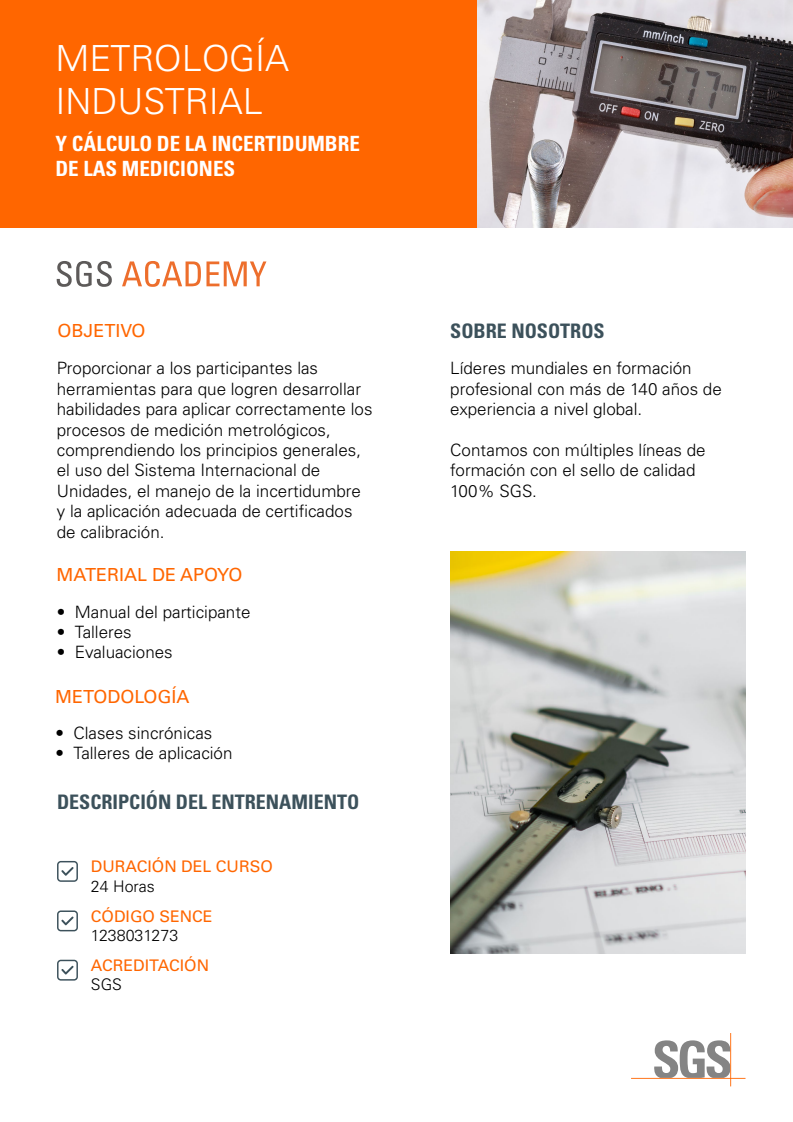
<style>
.page{position:relative;width:793px;height:1122px;background:#fff}
.page>*{position:absolute;margin:0;border:0;box-sizing:border-box;transform-origin:0 0}
.t1{font:300 36px/43.2px "Univers LT Std";color:#fff}
.t2{font:700 condensed 21px/25.2px "Univers";color:#fff}
.t3{font:700 condensed 20px "Univers";color:#3c515b}
.t4{font:18px "Univers LT Std";color:#f60}
.t5{font:300 17px/20.4px "Univers LT Std";color:#000}
.t6{font:16px "Univers LT Std";color:#f60}
.t7{font:300 16px "Univers LT Std";color:#000}
</style>
<div class="page">
<svg style="left:631px;top:1033px;width:115px;height:53px"></svg>
<img style="left:476px;top:1px;width:317px;height:227px">
<div style="left:0;top:0;width:476px;height:231px;background:#f60"></div>
<div style="left:0;top:228px;width:792px;height:34px;background:#fff"></div>
<svg style="left:57px;top:261px;width:55px;height:26px"></svg>
<svg style="left:122px;top:261px;width:144px;height:26px"></svg>
<svg style="left:57px;top:861px;width:21px;height:21px"></svg>
<svg style="left:57px;top:910px;width:21px;height:21px"></svg>
<svg style="left:57px;top:960px;width:21px;height:21px"></svg>
<img style="left:451px;top:551px;width:295px;height:402px">
<h1 class="t1" style="left:56px;top:36px;width:235px">METROLOGÍA<br>INDUSTRIAL</h1>
<p class="t2" style="left:56px;top:131px;width:306px">Y CÁLCULO DE LA INCERTIDUMBRE<br>DE LAS MEDICIONES</p>
<p class="t4" style="left:57px;top:320px;width:90px">OBJETIVO</p>
<p class="t5" style="left:57px;top:358px;width:317px">Proporcionar a los participantes las herramientas para que logren desarrollar habilidades para aplicar correctamente los procesos de medición metrológicos, comprendiendo los principios generales, el uso del Sistema Internacional de Unidades, el manejo de la incertidumbre y la aplicación adecuada de certificados de calibración.</p>
<p class="t4" style="left:57px;top:564px;width:188px">MATERIAL DE APOYO</p>
<p class="t5" style="left:57px;top:601px;width:195px">• Manual del participante</p>
<p class="t5" style="left:57px;top:622px;width:76px">• Talleres</p>
<p class="t5" style="left:57px;top:642px;width:117px">• Evaluaciones</p>
<p class="t4" style="left:55px;top:686px;width:136px">METODOLOGÍA</p>
<p class="t5" style="left:56px;top:723px;width:158px">• Clases sincrónicas</p>
<p class="t5" style="left:56px;top:743px;width:178px">• Talleres de aplicación</p>
<p class="t3" style="left:57px;top:790px;width:304px">DESCRIPCIÓN DEL ENTRENAMIENTO</p>
<p class="t6" style="left:91px;top:857px;width:183px">DURACIÓN DEL CURSO</p>
<p class="t7" style="left:91px;top:876px;width:66px">24 Horas</p>
<p class="t6" style="left:91px;top:907px;width:123px">CÓDIGO SENCE</p>
<p class="t7" style="left:91px;top:926px;width:89px">1238031273</p>
<p class="t6" style="left:91px;top:956px;width:120px">ACREDITACIÓN</p>
<p class="t7" style="left:91px;top:975px;width:33px">SGS</p>
<p class="t3" style="left:450px;top:319px;width:156px">SOBRE NOSOTROS</p>
<p class="t5" style="left:450px;top:358px;width:273px">Líderes mundiales en formación profesional con más de 140 años de experiencia a nivel global.</p>
<p class="t5" style="left:450px;top:440px;width:257px">Contamos con múltiples líneas de formación con el sello de calidad<br>100% SGS.</p>
</div>
